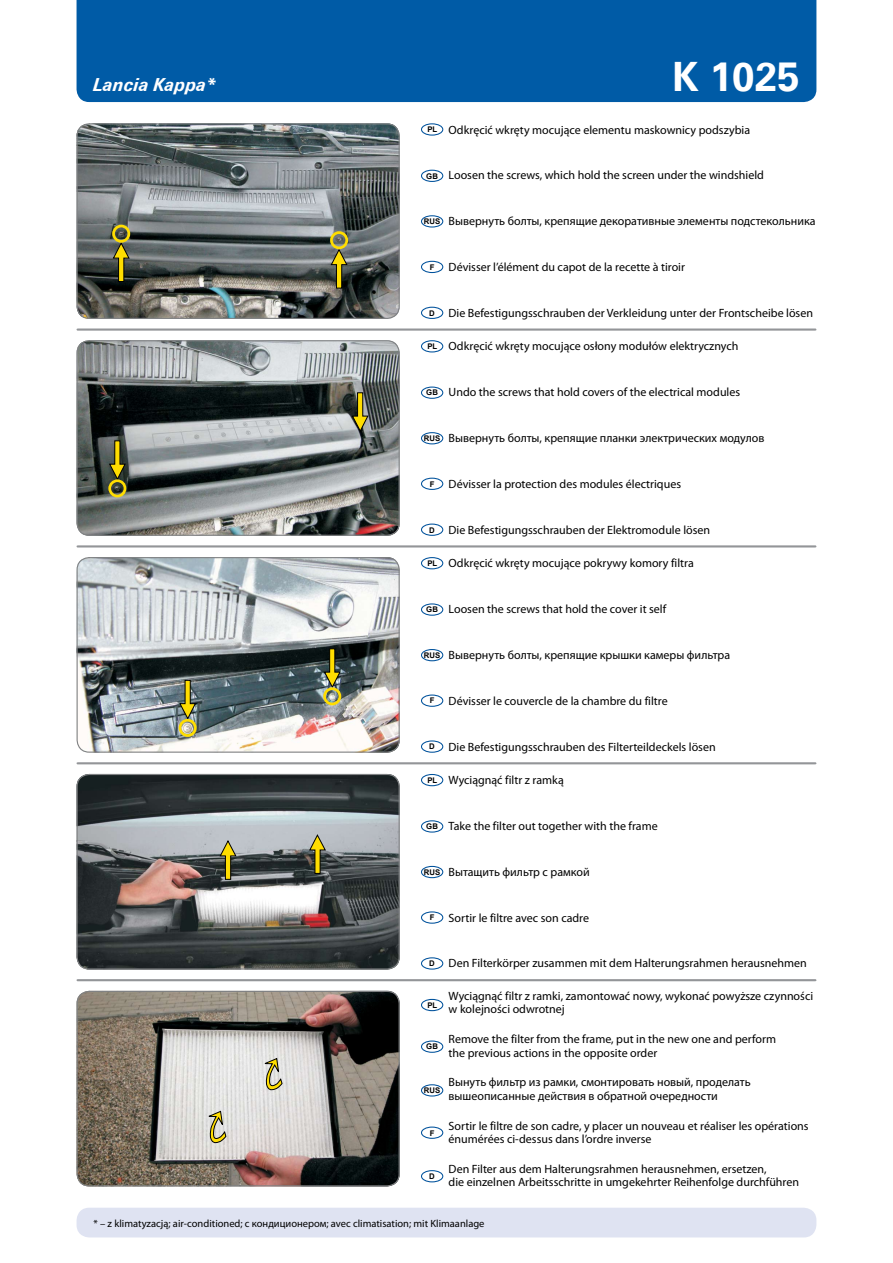
<style>
.page{position:relative;width:893px;height:1263px;background:#fff}
.page>*{position:absolute;margin:0;border:0;box-sizing:border-box;transform-origin:0 0}
.t1{font:700 40.5px "Zurich EU";color:#fff}
.t2{font:italic 700 18px "Zurich EU";color:#fff}
.t3{font:12px/13.5px "Myriad Pro";color:#000}
.t4{font:10.5px "Myriad Pro";color:#000}
.t5{font:700 7.8px "Arial";color:#000}
.s1{font-family:"Arial";font-weight:700;font-size:7.8px}
</style>
<div class="page">
<div style="left:77px;top:0;width:739px;height:102px;background:#005ba6"></div>
<hr style="left:77px;top:328px;width:739px;height:3px;background:#939598">
<hr style="left:77px;top:545px;width:739px;height:2px;background:#939598">
<hr style="left:77px;top:762px;width:739px;height:2px;background:#939598">
<hr style="left:77px;top:979px;width:739px;height:2px;background:#939598">
<img style="left:77px;top:123px;width:323px;height:196px;border-radius:13px">
<div style="left:77px;top:123px;width:323px;height:196px;border:1px solid #808284;border-radius:12px"></div>
<img style="left:77px;top:340px;width:323px;height:196px;border-radius:13px">
<div style="left:77px;top:340px;width:323px;height:196px;border:1px solid #808284;border-radius:12px"></div>
<img style="left:77px;top:557px;width:323px;height:196px;border-radius:13px">
<div style="left:77px;top:557px;width:323px;height:196px;border:1px solid #808284;border-radius:12px"></div>
<img style="left:77px;top:774px;width:323px;height:195px;border-radius:13px">
<div style="left:77px;top:774px;width:323px;height:195px;border:1px solid #808284;border-radius:12px"></div>
<img style="left:77px;top:991px;width:323px;height:195px;border-radius:13px">
<div style="left:77px;top:991px;width:323px;height:195px;border:1px solid #808284;border-radius:12px"></div>
<div style="left:77px;top:1208px;width:739px;height:29px;background:#dfe3f2;border-radius:13px"></div>
<div style="left:421px;top:123px;width:22px;height:13px;border:1px solid #00529c;border-radius:50%"></div>
<div style="left:421px;top:170px;width:22px;height:12px;border:1px solid #00529c;border-radius:50%"></div>
<div style="left:421px;top:215px;width:22px;height:13px;border:1px solid #00529c;border-radius:50%"></div>
<div style="left:421px;top:261px;width:22px;height:12px;border:1px solid #00529c;border-radius:50%"></div>
<div style="left:421px;top:307px;width:22px;height:12px;border:1px solid #00529c;border-radius:50%"></div>
<div style="left:421px;top:340px;width:22px;height:12px;border:1px solid #00529c;border-radius:50%"></div>
<div style="left:421px;top:387px;width:22px;height:12px;border:1px solid #00529c;border-radius:50%"></div>
<div style="left:421px;top:432px;width:22px;height:12px;border:1px solid #00529c;border-radius:50%"></div>
<div style="left:421px;top:478px;width:22px;height:12px;border:1px solid #00529c;border-radius:50%"></div>
<div style="left:421px;top:524px;width:22px;height:12px;border:1px solid #00529c;border-radius:50%"></div>
<div style="left:421px;top:557px;width:22px;height:12px;border:1px solid #00529c;border-radius:50%"></div>
<div style="left:421px;top:603px;width:22px;height:13px;border:1px solid #00529c;border-radius:50%"></div>
<div style="left:421px;top:649px;width:22px;height:12px;border:1px solid #00529c;border-radius:50%"></div>
<div style="left:421px;top:694px;width:22px;height:13px;border:1px solid #00529c;border-radius:50%"></div>
<div style="left:421px;top:740px;width:22px;height:13px;border:1px solid #00529c;border-radius:50%"></div>
<div style="left:421px;top:774px;width:22px;height:12px;border:1px solid #00529c;border-radius:50%"></div>
<div style="left:421px;top:820px;width:22px;height:12px;border:1px solid #00529c;border-radius:50%"></div>
<div style="left:421px;top:866px;width:22px;height:12px;border:1px solid #00529c;border-radius:50%"></div>
<div style="left:421px;top:911px;width:22px;height:13px;border:1px solid #00529c;border-radius:50%"></div>
<div style="left:421px;top:957px;width:22px;height:12px;border:1px solid #00529c;border-radius:50%"></div>
<div style="left:421px;top:999px;width:22px;height:12px;border:1px solid #00529c;border-radius:50%"></div>
<div style="left:421px;top:1040px;width:22px;height:13px;border:1px solid #00529c;border-radius:50%"></div>
<div style="left:421px;top:1084px;width:22px;height:12px;border:1px solid #00529c;border-radius:50%"></div>
<div style="left:421px;top:1126px;width:22px;height:13px;border:1px solid #00529c;border-radius:50%"></div>
<div style="left:421px;top:1170px;width:22px;height:12px;border:1px solid #00529c;border-radius:50%"></div>
<svg style="left:113px;top:243px;width:17px;height:39px"></svg>
<div style="left:112px;top:225px;width:18px;height:18px;border:3px solid #fd0;border-radius:50%"></div>
<svg style="left:331px;top:249px;width:16px;height:39px"></svg>
<div style="left:330px;top:231px;width:18px;height:18px;border:3px solid #fd0;border-radius:50%"></div>
<svg style="left:109px;top:440px;width:17px;height:40px"></svg>
<div style="left:108px;top:479px;width:18px;height:18px;border:3px solid #fd0;border-radius:50%"></div>
<svg style="left:352px;top:392px;width:16px;height:40px"></svg>
<svg style="left:179px;top:680px;width:17px;height:39px"></svg>
<div style="left:179px;top:719px;width:18px;height:18px;border:3px solid #fd0;border-radius:50%"></div>
<svg style="left:324px;top:648px;width:17px;height:40px"></svg>
<div style="left:323px;top:687px;width:18px;height:18px;border:3px solid #fd0;border-radius:50%"></div>
<svg style="left:220px;top:840px;width:16px;height:40px"></svg>
<svg style="left:309px;top:834px;width:17px;height:40px"></svg>
<svg style="left:207px;top:1111px;width:19px;height:32px"></svg>
<svg style="left:263px;top:1058px;width:19px;height:32px"></svg>
<h2 class="t2" style="left:94px;top:74px;width:124px">Lancia Kappa*</h2>
<h1 class="t1" style="left:672px;top:52px;width:129px">K 1025</h1>
<p class="t3" style="left:427px;top:123px;width:324px"><span class="s1">PL</span> Odkręcić wkręty mocujące elementu maskownicy podszybia</p>
<p class="t3" style="left:426px;top:168px;width:339px"><span class="s1">GB</span> Loosen the screws, which hold the screen under the windshield</p>
<p class="t3" style="left:424px;top:214px;width:393px"><span class="s1">RUS</span> Вывернуть болты, крепящие декоративные элементы подстекольника</p>
<p class="t3" style="left:430px;top:260px;width:257px"><span class="s1">F</span> Dévisser l’élément du capot de la recette à tiroir</p>
<p class="t3" style="left:429px;top:306px;width:385px"><span class="s1">D</span> Die Befestigungsschrauben der Verkleidung unter der Frontscheibe lösen</p>
<p class="t3" style="left:427px;top:339px;width:313px"><span class="s1">PL</span> Odkręcić wkręty mocujące osłony modułów elektrycznych</p>
<p class="t3" style="left:426px;top:385px;width:315px"><span class="s1">GB</span> Undo the screws that hold covers of the electrical modules</p>
<p class="t3" style="left:424px;top:431px;width:342px"><span class="s1">RUS</span> Вывернуть болты, крепящие планки электрических модулов</p>
<p class="t3" style="left:430px;top:477px;width:253px"><span class="s1">F</span> Dévisser la protection des modules électriques</p>
<p class="t3" style="left:429px;top:523px;width:282px"><span class="s1">D</span> Die Befestigungsschrauben der Elektromodule lösen</p>
<p class="t3" style="left:427px;top:556px;width:268px"><span class="s1">PL</span> Odkręcić wkręty mocujące pokrywy komory filtra</p>
<p class="t3" style="left:426px;top:602px;width:241px"><span class="s1">GB</span> Loosen the screws that hold the cover it self</p>
<p class="t3" style="left:424px;top:648px;width:308px"><span class="s1">RUS</span> Вывернуть болты, крепящие крышки камеры фильтра</p>
<p class="t3" style="left:430px;top:694px;width:240px"><span class="s1">F</span> Dévisser le couvercle de la chambre du filtre</p>
<p class="t3" style="left:429px;top:740px;width:288px"><span class="s1">D</span> Die Befestigungsschrauben des Filterteildeckels lösen</p>
<p class="t3" style="left:427px;top:773px;width:138px"><span class="s1">PL</span> Wyciągnąć filtr z ramką</p>
<p class="t3" style="left:426px;top:819px;width:233px"><span class="s1">GB</span> Take the filter out together with the frame</p>
<p class="t3" style="left:424px;top:865px;width:167px"><span class="s1">RUS</span> Вытащить фильтр с рамкой</p>
<p class="t3" style="left:430px;top:911px;width:161px"><span class="s1">F</span> Sortir le filtre avec son cadre</p>
<p class="t3" style="left:429px;top:956px;width:379px"><span class="s1">D</span> Den Filterkörper zusammen mit dem Halterungsrahmen herausnehmen</p>
<p class="t5" style="left:427px;top:1000px;width:11px">PL</p>
<p class="t3" style="left:449px;top:989px;width:366px">Wyciągnąć filtr z ramki, zamontować nowy, wykonać powyższe czynności w kolejności odwrotnej</p>
<p class="t5" style="left:426px;top:1041px;width:13px">GB</p>
<p class="t3" style="left:449px;top:1032px;width:329px">Remove the filter from the frame, put in the new one and perform the previous actions in the opposite order</p>
<p class="t5" style="left:424px;top:1085px;width:18px">RUS</p>
<p class="t3" style="left:449px;top:1075px;width:304px">Вынуть фильтр из рамки, смонтировать новый, проделать вышеописанные действия в обратной очередности</p>
<p class="t5" style="left:430px;top:1127px;width:6px">F</p>
<p class="t3" style="left:449px;top:1118px;width:362px">Sortir le filtre de son cadre, y placer un nouveau et réaliser les opérations énumérées ci-dessus dans l’ordre inverse</p>
<p class="t5" style="left:429px;top:1171px;width:7px">D</p>
<p class="t3" style="left:449px;top:1162px;width:352px">Den Filter aus dem Halterungsrahmen herausnehmen, ersetzen,<br>die einzelnen Arbeitsschritte in umgekehrter Reihenfolge durchführen</p>
<p class="t4" style="left:94px;top:1216px;width:392px">* – z klimatyzacją; air-conditioned; с кондиционером; avec climatisation; mit Klimaanlage</p>
</div>
